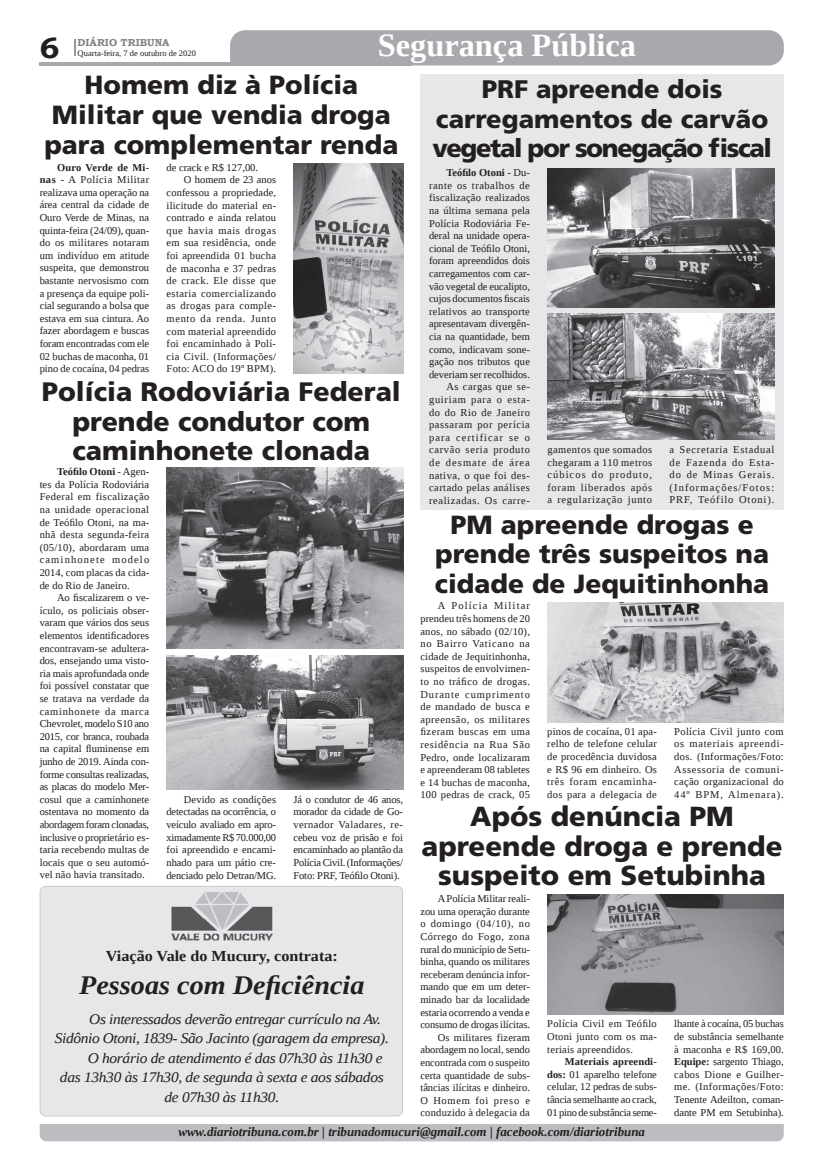
<style>
.page{position:relative;width:821px;height:1166px;background:#fff}
.page>*{position:absolute;margin:0;border:0;box-sizing:border-box;transform-origin:0 0}
.t1{font:700 32.38px "Liberation Serif";color:#fff}
.t2{font:700 29.31px "Bookman Old Style";color:#231f20}
.t3{font:900 27.56px/29.8px "Frutiger LT Std";color:#231f20;text-align:center}
.t4{font:italic 700 26.86px "Liberation Serif";color:#231f20;scale:1.05 1}
.t5{font:900 26.69px/29.8px "Frutiger LT Std";color:#231f20;text-align:center}
.t6{font:900 26.25px/29.8px "Frutiger LT Std";color:#231f20;text-align:center}
.t7{font:900 25.38px/29.8px "Frutiger LT Std";color:#231f20;text-align:center}
.t8{font:700 15.31px "Liberation Serif";color:#231f20;scale:1.05 1}
.t9{font:italic 14.7px "Liberation Serif";letter-spacing:-.025em;color:#231f20;scale:1.05 1}
.t10{font:italic 700 12.95px "Liberation Serif";color:#231f20}
.t11{font:10.5px/12.6px "Liberation Serif";letter-spacing:.015em;color:#231f20;text-align:justify}
.t12{font:10.5px "Liberation Serif";letter-spacing:.04em;color:#231f20}
.t13{font:10.5px "Liberation Serif";letter-spacing:.035em;color:#231f20}
.t14{font:10.5px "Liberation Serif";letter-spacing:.055em;color:#231f20}
.t15{font:10.5px "Liberation Serif";letter-spacing:.06em;color:#231f20}
.t16{font:700 10.06px "Bookman Old Style";color:#808285}
.t17{font:8.4px "Liberation Serif";color:#231f20}
.s1{font-weight:700}
</style>
<div class="page">
<svg style="left:74px;top:39px;width:2px;height:17px"></svg>
<hr style="left:40px;top:62px;width:372px;height:3px;background:#a8a9ad">
<div style="left:230px;top:30px;width:554px;height:35px;background:#a8a9ad"></div>
<div style="left:40px;top:1124px;width:744px;height:17px;background:#bcbdc0"></div>
<div style="left:420px;top:74px;width:364px;height:436px;background:#e6e7e9"></div>
<div style="left:40px;top:886px;width:363px;height:230px;background:#e6e7e9"></div>
<img style="left:167px;top:892px;width:110px;height:50px">
<img style="left:294px;top:163px;width:109px;height:210px">
<img style="left:167px;top:655px;width:236px;height:134px">
<img style="left:167px;top:468px;width:236px;height:181px">
<img style="left:547px;top:169px;width:227px;height:139px">
<img style="left:547px;top:314px;width:227px;height:125px">
<img style="left:547px;top:602px;width:237px;height:120px">
<img style="left:547px;top:895px;width:237px;height:119px">
<h1 class="t1" style="left:378px;top:24px;width:260px">Segurança Pública</h1>
<h3 class="t6" style="left:44px;top:70px;width:356px">Homem diz à Polícia<br>Militar que vendia droga para complementar renda</h3>
<p class="t16" style="left:78px;top:35px;width:93px">DIÁRIO TRIBUNA</p>
<h2 class="t2" style="left:40px;top:27px;width:21px">6</h2>
<p class="t17" style="left:78px;top:48px;width:120px">Quarta-feira, 7 de outubro de 2020</p>
<h3 class="t7" style="left:432px;top:74px;width:341px">PRF apreende dois carregamentos de carvão vegetal por sonegação fiscal</h3>
<p class="t11" style="left:429px;top:166px;width:102px;text-align:right"><span class="s1">Teófilo Otoni</span> - Du&shy;rante os trabalhos de fiscalização realizados na última semana pela<br>Polícia Rodoviária Fe&shy;deral na unidade opera&shy;cional de Teófilo Otoni, foram apreendidos dois carregamentos com car&shy;vão vegetal de eucalipto, cujos documentos fiscais relativos ao transporte apresentavam divergên&shy;cia na quantidade, bem como, indicavam sone&shy;gação nos tributos que deveriam ser recolhidos.<br>As cargas que se&shy;guiriam para o esta&shy;do do Rio de Janeiro passaram por perícia para certificar se o carvão seria produto de desmate de área nativa, o que foi des&shy;cartado pelas análises realizadas. Os carre-</p>
<p class="t11" style="left:40px;top:161px;width:111px;text-indent:17px"><span class="s1">Ouro Verde de Mi&shy;nas</span> - A Polícia Militar realizava uma operação na área central da cidade de Ouro Verde de Minas, na quinta-feira (24/09), quan&shy;do os militares notaram um indivíduo em atitude suspeita, que demonstrou bastante nervosismo com a presença da equipe poli&shy;cial segurando a bolsa que estava em sua cintura. Ao fazer abordagem e buscas foram encontradas com ele 02 buchas de maconha, 01 pino de cocaína, 04 pedras</p>
<p class="t11" style="left:167px;top:161px;width:93px">de crack e R$ 127,00.</p>
<p class="t11" style="left:184px;top:174px;width:94px">O homem de 23 anos</p>
<p class="t11" style="left:167px;top:186px;width:111px">confessou a propriedade,</p>
<p class="t11" style="left:167px;top:199px;width:111px">ilicitude do material en-</p>
<p class="t11" style="left:167px;top:211px;width:111px">contrado e ainda relatou</p>
<p class="t14" style="left:167px;top:223px;width:111px">que havia mais drogas</p>
<p class="t11" style="left:167px;top:237px;width:111px">em sua residência, onde</p>
<p class="t11" style="left:167px;top:249px;width:111px">foi apreendida 01 bucha</p>
<p class="t11" style="left:167px;top:262px;width:111px">de maconha e 37 pedras</p>
<p class="t13" style="left:167px;top:274px;width:111px">de crack. Ele disse que</p>
<p class="t12" style="left:167px;top:286px;width:111px">estaria comercializando</p>
<p class="t12" style="left:167px;top:299px;width:111px">as drogas para comple-</p>
<p class="t15" style="left:167px;top:312px;width:111px">mento da renda. Junto</p>
<p class="t11" style="left:167px;top:325px;width:111px">com material apreendido</p>
<p class="t11" style="left:167px;top:337px;width:111px">foi encaminhado à Polí-</p>
<p class="t11" style="left:167px;top:350px;width:111px">cia Civil. (Informações/</p>
<p class="t11" style="left:167px;top:363px;width:111px">Foto: ACO do 19º BPM).</p>
<h3 class="t5" style="left:42px;top:377px;width:361px">Polícia Rodoviária Federal prende condutor com caminhonete clonada</h3>
<p class="t11" style="left:547px;top:443px;width:106px">gamentos que somados chegaram a 110 metros cúbicos do produto, foram liberados após a regularização junto</p>
<p class="t11" style="left:670px;top:443px;width:106px">a Secretaria Estadual de Fazenda do Esta&shy;do de Minas Gerais. (Informações/Fotos:<br>PRF, Teófilo Otoni).</p>
<p class="t11" style="left:40px;top:465px;width:111px;text-indent:17px"><span class="s1">Teófilo Otoni</span> - Agen&shy;tes da Polícia Rodoviária Federal em fiscalização na unidade operacional de Teófilo Otoni, na ma&shy;nhã desta segunda-feira (05/10), abordaram uma caminhonete modelo 2014, com placas da cida&shy;de do Rio de Janeiro.</p>
<p class="t11" style="left:40px;top:591px;width:111px;text-indent:17px">Ao fiscalizarem o ve&shy;ículo, os policiais obser&shy;varam que vários dos seus elementos identificadores encontravam-se adultera&shy;dos, ensejando uma visto&shy;ria mais aprofundada onde foi possível constatar que se tratava na verdade da caminhonete da marca Chevrolet, modelo S10 ano 2015, cor branca, roubada na capital fluminense em junho de 2019. Ainda con&shy;forme consultas realizadas, as placas do modelo Mer&shy;cosul que a caminhonete ostentava no momento da abordagem foram clonadas, inclusive o proprietário es&shy;taria recebendo multas de locais que o seu automó&shy;vel não havia transitado.</p>
<h3 class="t6" style="left:435px;top:509px;width:336px">PM apreende drogas e prende três suspeitos na cidade de Jequitinhonha</h3>
<p class="t11" style="left:420px;top:599px;width:111px;text-indent:17px">A Polícia Militar prendeu três homens de 20 anos, no sábado (02/10), no Bairro Vaticano na cidade de Jequitinhonha, suspeitos de envolvimen&shy;to no tráfico de drogas.<br>Durante cumprimento de mandado de busca e apreensão, os militares fizeram buscas em uma residência na Rua São Pedro, onde localizaram e apreenderam 08 tabletes e 14 buchas de maconha, 100 pedras de crack, 05</p>
<p class="t11" style="left:547px;top:725px;width:111px">pinos de cocaína, 01 apa&shy;relho de telefone celular de procedência duvidosa e R$ 96 em dinheiro. Os três foram encaminha&shy;dos para a delegacia de</p>
<p class="t11" style="left:674px;top:725px;width:111px">Polícia Civil junto com os materiais apreendi&shy;dos. (Informações/Foto:<br>Assessoria de comuni&shy;cação organizacional do 44º BPM, Almenara).</p>
<p class="t11" style="left:167px;top:793px;width:111px;text-indent:17px">Devido as condições detectadas na ocorrência, o veículo avaliado em apro&shy;ximadamente R$ 70.000,00 foi apreendido e encami&shy;nhado para um pátio cre&shy;denciado pelo Detran/MG.</p>
<p class="t11" style="left:293px;top:793px;width:111px">Já o condutor de 46 anos, morador da cidade de Go&shy;vernador Valadares, re&shy;cebeu voz de prisão e foi encaminhado ao plantão da Polícia Civil. (Informações/ Foto: PRF, Teófilo Otoni).</p>
<h3 class="t3" style="left:422px;top:801px;width:362px">Após denúncia PM apreende droga e prende suspeito em Setubinha</h3>
<h3 class="t8" style="left:106px;top:946px;width:222px">Viação Vale do Mucury, contrata:</h3>
<h3 class="t4" style="left:79px;top:967px;width:273px">Pessoas com Deficiência</h3>
<h3 class="t9" style="left:89px;top:1009px;width:279px">Os interessados deverão entregar currículo na Av.</h3>
<h3 class="t9" style="left:55px;top:1029px;width:320px">Sidônio Otoni, 1839- São Jacinto (garagem da empresa).</h3>
<h3 class="t9" style="left:88px;top:1048px;width:282px">O horário de atendimento é das 07h30 às 11h30 e</h3>
<h3 class="t9" style="left:60px;top:1068px;width:310px">das 13h30 às 17h30, de segunda à sexta e aos sábados</h3>
<h3 class="t9" style="left:165px;top:1087px;width:111px">de 07h30 às 11h30.</h3>
<p class="t11" style="left:420px;top:892px;width:111px;text-align:right">A Polícia Militar reali&shy;zou uma operação durante o domingo (04/10), no<br>Córrego do Fogo, zona rural do município de Setu&shy;binha, quando os militares receberam denúncia infor&shy;mando que em um deter&shy;minado bar da localidade estaria ocorrendo a venda e consumo de drogas ilícitas.<br>Os militares fizeram abordagem no local, sendo encontrada com o suspeito certa quantidade de subs&shy;tâncias ilícitas e dinheiro.<br>O Homem foi preso e conduzido à delegacia da</p>
<p class="t11" style="left:547px;top:1017px;width:111px">Polícia Civil em Teófilo Otoni junto com os ma&shy;teriais apreendidos.</p>
<p class="t11" style="left:547px;top:1055px;width:111px;text-indent:17px"><span class="s1">Materiais apreendi&shy;dos:</span> 01 aparelho telefone celular, 12 pedras de subs&shy;tância semelhante ao crack, 01 pino de substância seme-</p>
<p class="t10" style="left:178px;top:1123px;width:468px">www.diariotribuna.com.br | tribunadomucuri@gmail.com | facebook.com/diariotribuna</p>
<p class="t11" style="left:674px;top:1017px;width:111px">lhante à cocaína, 05 buchas de substância semelhante à maconha e R$ 169,00.<br><span class="s1">Equipe:</span> sargento Thiago, cabos Dione e Guilher&shy;me. (Informações/Foto:<br>Tenente Adeilton, coman&shy;dante PM em Setubinha).</p>
</div>
